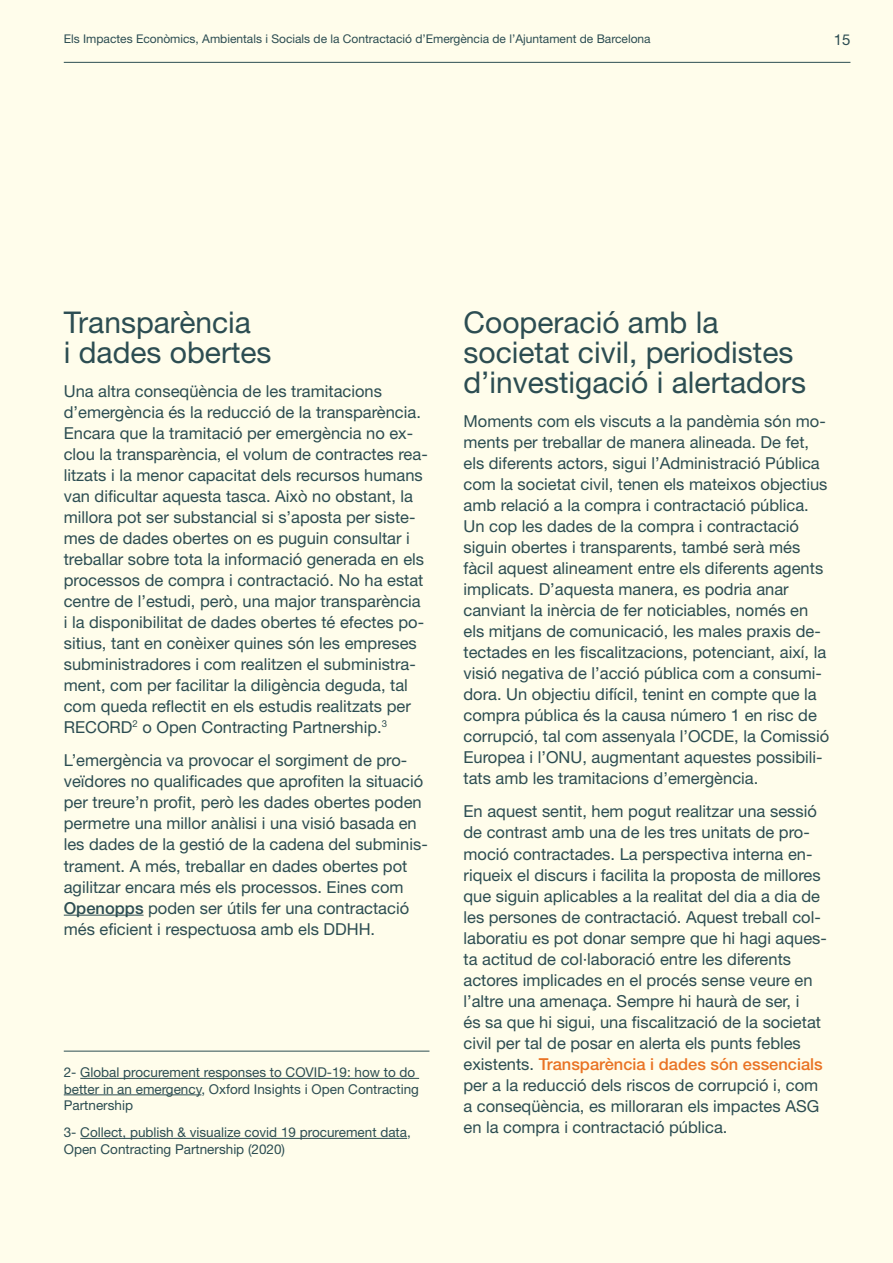
<style>
.page{position:relative;width:893px;height:1263px;background:#fffdeb}
.page>*{position:absolute;margin:0;border:0;box-sizing:border-box;transform-origin:0 0}
.títol2{font:30px/30px "Helvetica Neue LT Std";color:#2c4d52}
.text{font:16.5px/21px "Helvetica Neue LT Std";color:#2c4d52}
.text-2{font:15px "Helvetica Neue LT Std";color:#2c4d52}
.nota{font:13.5px/16.5px "Helvetica Neue LT Std";color:#2c4d52}
.text-3{font:12px "Helvetica Neue LT Std";color:#2c4d52}
.s1{font-weight:500}
.s2{font-weight:500;color:#e97324}
</style>
<div class="page">
<hr style="left:64px;top:62px;width:786px;height:1px;background:#2c4d52">
<hr style="left:64px;top:915px;width:80px;height:1px;background:#2c4d52">
<hr style="left:64px;top:1051px;width:365px;height:1px;background:#2c4d52">
<hr style="left:80px;top:1078px;width:339px;height:1px;background:#2c4d52">
<hr style="left:64px;top:1094px;width:137px;height:1px;background:#2c4d52">
<hr style="left:80px;top:1138px;width:327px;height:1px;background:#2c4d52">
<p class="text-3" style="left:64px;top:31px;width:588px">Els Impactes Econòmics, Ambientals i Socials de la Contractació d’Emergència de l’Ajuntament de Barcelona</p>
<p class="text-2" style="left:834px;top:30px;width:18px">15</p>
<p class="títol2" style="left:64px;top:307px;width:209px">Transparència<br>i dades obertes</p>
<p class="text" style="left:64px;top:380px;width:365px">Una altra conseqüència de les tramitacions d’emergència és la reducció de la transparència.<br>Encara que la tramitació per emergència no ex&shy;clou la transparència, el volum de contractes rea&shy;litzats i la menor capacitat dels recursos humans van dificultar aquesta tasca. Això no obstant, la millora pot ser substancial si s’aposta per siste&shy;mes de dades obertes on es puguin consultar i treballar sobre tota la informació generada en els processos de compra i contractació. No ha estat centre de l’estudi, però, una major transparència i la disponibilitat de dades obertes té efectes po&shy;sitius, tant en conèixer quines són les empreses subministradores i com realitzen el subministra&shy;ment, com per facilitar la diligència deguda, tal com queda reflectit en els estudis realitzats per RECORD<sup>2</sup> o Open Contracting Partnership.<sup>3</sup></p>
<p class="text" style="left:64px;top:750px;width:365px">L’emergència va provocar el sorgiment de pro&shy;veïdores no qualificades que aprofiten la situació per treure’n profit, però les dades obertes poden permetre una millor anàlisi i una visió basada en les dades de la gestió de la cadena del subminis&shy;trament. A més, treballar en dades obertes pot agilitzar encara més els processos. Eines com <span class="s1">Openopps</span> poden ser útils fer una contractació més eficient i respectuosa amb els DDHH.</p>
<p class="nota" style="left:64px;top:1064px;width:357px">2- Global procurement responses to COVID-19: how to do better in an emergency, Oxford Insights i Open Contracting<br>Partnership</p>
<p class="nota" style="left:64px;top:1124px;width:349px">3- Collect, publish &amp; visualize covid 19 procurement data,<br>Open Contracting Partnership (2020)</p>
<p class="títol2" style="left:463px;top:307px;width:344px">Cooperació amb la societat civil, periodistes d’investigació i alertadors</p>
<p class="text" style="left:463px;top:410px;width:367px">Moments com els viscuts a la pandèmia són mo&shy;ments per treballar de manera alineada. De fet, els diferents actors, sigui l’Administració Pública com la societat civil, tenen els mateixos objectius amb relació a la compra i contractació pública.<br>Un cop les dades de la compra i contractació siguin obertes i transparents, també serà més fàcil aquest alineament entre els diferents agents implicats. D’aquesta manera, es podria anar canviant la inèrcia de fer noticiables, només en els mitjans de comunicació, les males praxis de&shy;tectades en les fiscalitzacions, potenciant, així, la visió negativa de l’acció pública com a consumi&shy;dora. Un objectiu difícil, tenint en compte que la compra pública és la causa número 1 en risc de corrupció, tal com assenyala l’OCDE, la Comissió Europea i l’ONU, augmentant aquestes possibili&shy;tats amb les tramitacions d’emergència.</p>
<p class="text" style="left:463px;top:801px;width:365px">En aquest sentit, hem pogut realitzar una sessió de contrast amb una de les tres unitats de pro&shy;moció contractades. La perspectiva interna en&shy;riqueix el discurs i facilita la proposta de millores que siguin aplicables a la realitat del dia a dia de les persones de contractació. Aquest treball col· laboratiu es pot donar sempre que hi hagi aques&shy;ta actitud de col·laboració entre les diferents actores implicades en el procés sense veure en l’altre una amenaça. Sempre hi haurà de ser, i<br>és sa que hi sigui, una fiscalització de la societat civil per tal de posar en alerta els punts febles existents. <span class="s2">Transparència i dades són essencials </span>per a la reducció dels riscos de corrupció i, com a conseqüència, es milloraran els impactes ASG en la compra i contractació pública.</p>
</div>
